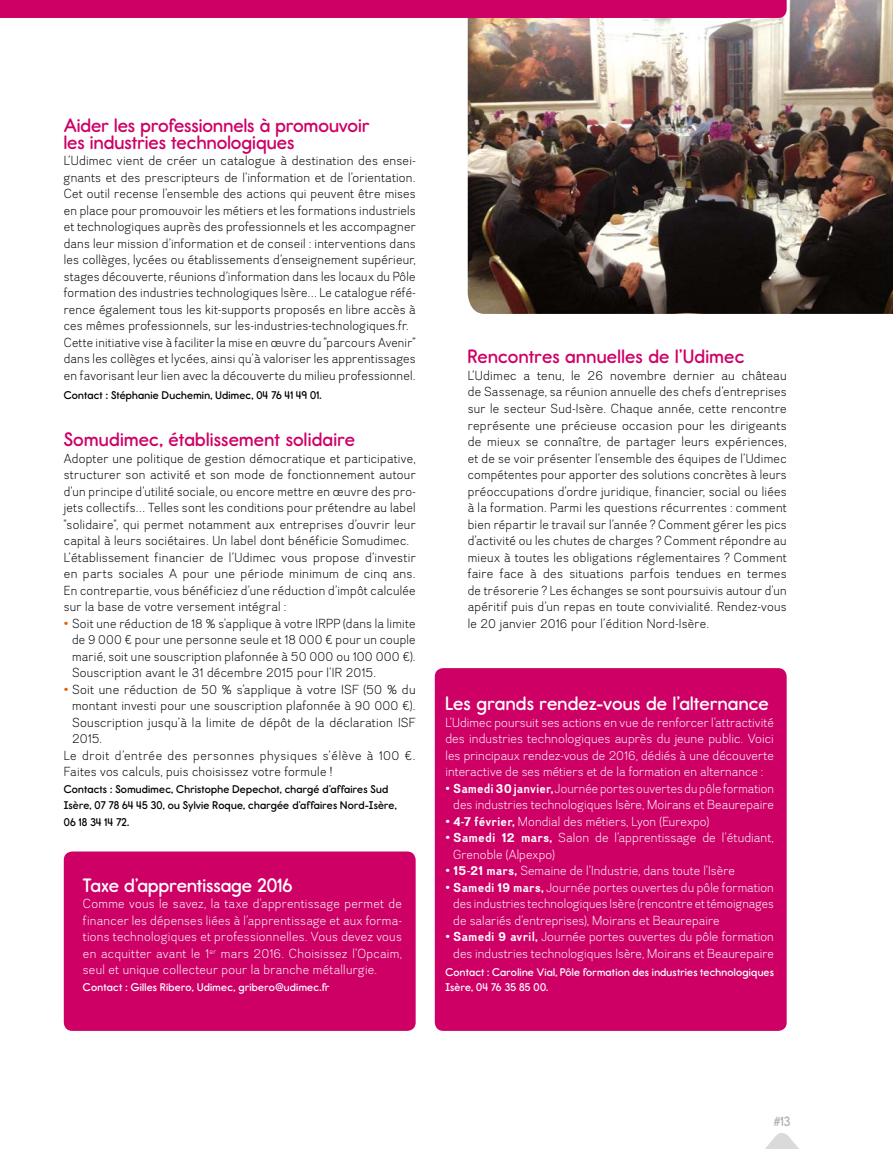
<style>
.page{position:relative;width:893px;height:1149px;background:#fff}
.page>*{position:absolute;margin:0;border:0;box-sizing:border-box;transform-origin:0 0}
.t1{font:19.5px/16.5px "Report Sb";letter-spacing:.005em;color:#ce0066}
.t2{font:19.5px "Report Sb";letter-spacing:.005em;color:#fff}
.t3{font:13.5px "Report Sb";color:#b3b2b2}
.t4{font:12.75px/16.5px "Divulge Lt";letter-spacing:.02em;color:#000;text-align:justify}
.t5{font:12.75px/16.5px "Divulge Lt";letter-spacing:.01em;color:#fff;text-align:justify}
.t6{font:12.75px "Divulge Lt";letter-spacing:.045em;color:#000}
.t7{font:11.25px/16.5px "Report Sb";letter-spacing:.02em;color:#000}
.t8{font:11.25px/14.2px "Report Sb";letter-spacing:.02em;color:#fff}
.s1{color:#da5f06}
.s2{font-family:"Divulge Rg";font-weight:700}
</style>
<div class="page">
<img style="left:468px;top:0;width:425px;height:314px">
<svg style="left:766px;top:1133px;width:32px;height:15px"></svg>
<div style="left:435px;top:668px;width:352px;height:362px;background:#ce0066;border-radius:9px"></div>
<div style="left:64px;top:851px;width:352px;height:179px;background:#ce0066;border-radius:9px"></div>
<svg style="left:0;top:0;width:787px;height:48px"></svg>
<h1 class="t1" style="left:64px;top:117px;width:307px">Aider les professionnels à promouvoir les industries technologiques</h1>
<p class="t4" style="left:64px;top:152px;width:353px;text-align:left">L’Udimec vient de créer un catalogue à destination des ensei&shy;gnants et des prescripteurs de l’information et de l’orientation.<br>Cet outil recense l’ensemble des actions qui peuvent être mises en place pour promouvoir les métiers et les formations industriels et technologiques auprès des professionnels et les accompagner dans leur mission d’information et de conseil : interventions dans les collèges, lycées ou établissements d’enseignement supérieur, stages découverte, réunions d’information dans les locaux du Pôle formation des industries technologiques Isère… Le catalogue réfé&shy;rence également tous les kit-supports proposés en libre accès à ces mêmes professionnels, sur les-industries-technologiques.fr.<br>Cette initiative vise à faciliter la mise en œuvre du “parcours Avenir” dans les collèges et lycées, ainsi qu’à valoriser les apprentissages en favorisant leur lien avec la découverte du milieu professionnel.</p>
<p class="t7" style="left:64px;top:386px;width:259px">Contact : Stéphanie Duchemin, Udimec, 04 76 41 49 01.</p>
<h1 class="t1" style="left:64px;top:431px;width:293px">Somudimec, établissement solidaire</h1>
<p class="t4" style="left:64px;top:449px;width:353px;text-align:left">Adopter une politique de gestion démocratique et participative, structurer son activité et son mode de fonctionnement autour d’un principe d’utilité sociale, ou encore mettre en œuvre des pro&shy;jets collectifs… Telles sont les conditions pour prétendre au label "solidaire", qui permet notamment aux entreprises d’ouvrir leur capital à leurs sociétaires. Un label dont bénéficie Somudimec.<br>L’établissement financier de l’Udimec vous propose d’investir en parts sociales A pour une période minimum de cinq ans.<br>En contrepartie, vous bénéficiez d’une réduction d’impôt calculée sur la base de votre versement intégral :</p>
<p class="t4" style="left:72px;top:614px;width:345px;text-indent:-8px"><span class="s1">•</span> Soit une réduction de 18 % s’applique à votre IRPP (dans la limite de 9 000 € pour une personne seule et 18 000 € pour un couple marié, soit une souscription plafonnée à 50 000 ou 100 000 €).<br>Souscription avant le 31 décembre 2015 pour l’IR 2015.</p>
<p class="t4" style="left:64px;top:680px;width:353px"><span class="s1">•</span> Soit une réduction de 50 % s’applique à votre ISF (50 % du</p>
<p class="t4" style="left:72px;top:697px;width:345px">montant investi pour une souscription plafonnée à 90 000 €).</p>
<p class="t4" style="left:72px;top:713px;width:345px">Souscription jusqu’à la limite de dépôt de la déclaration ISF</p>
<p class="t4" style="left:72px;top:730px;width:32px">2015.</p>
<p class="t6" style="left:64px;top:746px;width:353px">Le droit d’entrée des personnes physiques s’élève à 100 €.</p>
<p class="t4" style="left:64px;top:763px;width:270px">Faites vos calculs, puis choisissez votre formule !</p>
<p class="t7" style="left:64px;top:780px;width:334px">Contacts : Somudimec, Christophe Depechot, chargé d’affaires Sud<br>Isère, 07 78 64 45 30, ou Sylvie Roque, chargée d’affaires Nord-Isère,<br>06 18 34 14 72.</p>
<h1 class="t2" style="left:83px;top:873px;width:211px">Taxe d’apprentissage 2016</h1>
<p class="t5" style="left:83px;top:895px;width:320px">Comme vous le savez, la taxe d'apprentissage permet de financer les dépenses liées à l’apprentissage et aux forma&shy;tions technologiques et professionnelles. Vous devez vous en acquitter avant le 1<sup>er</sup> mars 2016. Choisissez l’Opcaim, seul et unique collecteur pour la branche métallurgie.</p>
<p class="t8" style="left:83px;top:979px;width:248px">Contact : Gilles Ribero, Udimec, gribero@udimec.fr</p>
<h1 class="t1" style="left:468px;top:348px;width:278px">Rencontres annuelles de l’Udimec</h1>
<p class="t4" style="left:468px;top:367px;width:320px">L’Udimec a tenu, le 26 novembre dernier au château de Sassenage, sa réunion annuelle des chefs d’entreprises sur le secteur Sud-Isère. Chaque année, cette rencontre représente une précieuse occasion pour les dirigeants de mieux se connaître, de partager leurs expériences, et de se voir présenter l’ensemble des équipes de l’Udimec compétentes pour apporter des solutions concrètes à leurs préoccupations d’ordre juridique, financier, social ou liées à la formation. Parmi les questions récurrentes : comment bien répartir le travail sur l’année ? Comment gérer les pics d’activité ou les chutes de charges ? Comment répondre au mieux à toutes les obligations réglementaires ? Comment faire face à des situations parfois tendues en termes de trésorerie ? Les échanges se sont poursuivis autour d’un apéritif puis d’un repas en toute convivialité. Rendez-vous le 20 janvier 2016 pour l’édition Nord-Isère.</p>
<h1 class="t2" style="left:445px;top:691px;width:325px">Les grands rendez-vous de l’alternance</h1>
<p class="t5" style="left:445px;top:713px;width:330px">L’Udimec poursuit ses actions en vue de renforcer l’attractivité des industries technologiques auprès du jeune public. Voici les principaux rendez-vous de 2016, dédiés à une découverte interactive de ses métiers et de la formation en alternance :</p>
<p class="t5" style="left:445px;top:779px;width:330px;text-align:right">• <span class="s2">Samedi 30 janvier,</span> Journée portes ouvertes du pôle formation des industries technologiques Isère, Moirans et Beaurepaire</p>
<p class="t5" style="left:445px;top:812px;width:265px">• <span class="s2">4-7 février,</span> Mondial des métiers, Lyon (Eurexpo)</p>
<p class="t5" style="left:453px;top:829px;width:322px;text-indent:-8px">• <span class="s2">Samedi 12 mars,</span> Salon de l’apprentissage de l’étudiant,<br>Grenoble (Alpexpo)</p>
<p class="t5" style="left:445px;top:862px;width:291px">• <span class="s2">15-21 mars,</span> Semaine de l’Industrie, dans toute l’Isère</p>
<p class="t5" style="left:453px;top:878px;width:322px;text-indent:-8px">• <span class="s2">Samedi 19 mars,</span> Journée portes ouvertes du pôle formation des industries technologiques Isère (rencontre et témoignages de salariés d’entreprises), Moirans et Beaurepaire</p>
<p class="t5" style="left:445px;top:928px;width:330px;text-align:right">• <span class="s2">Samedi 9 avril,</span> Journée portes ouvertes du pôle formation des industries technologiques Isère, Moirans et Beaurepaire</p>
<p class="t8" style="left:445px;top:965px;width:330px">Contact : Caroline Vial, Pôle formation des industries technologiques<br>Isère, 04 76 35 85 00.</p>
<p class="t3" style="left:773px;top:1112px;width:19px">#13</p>
</div>
